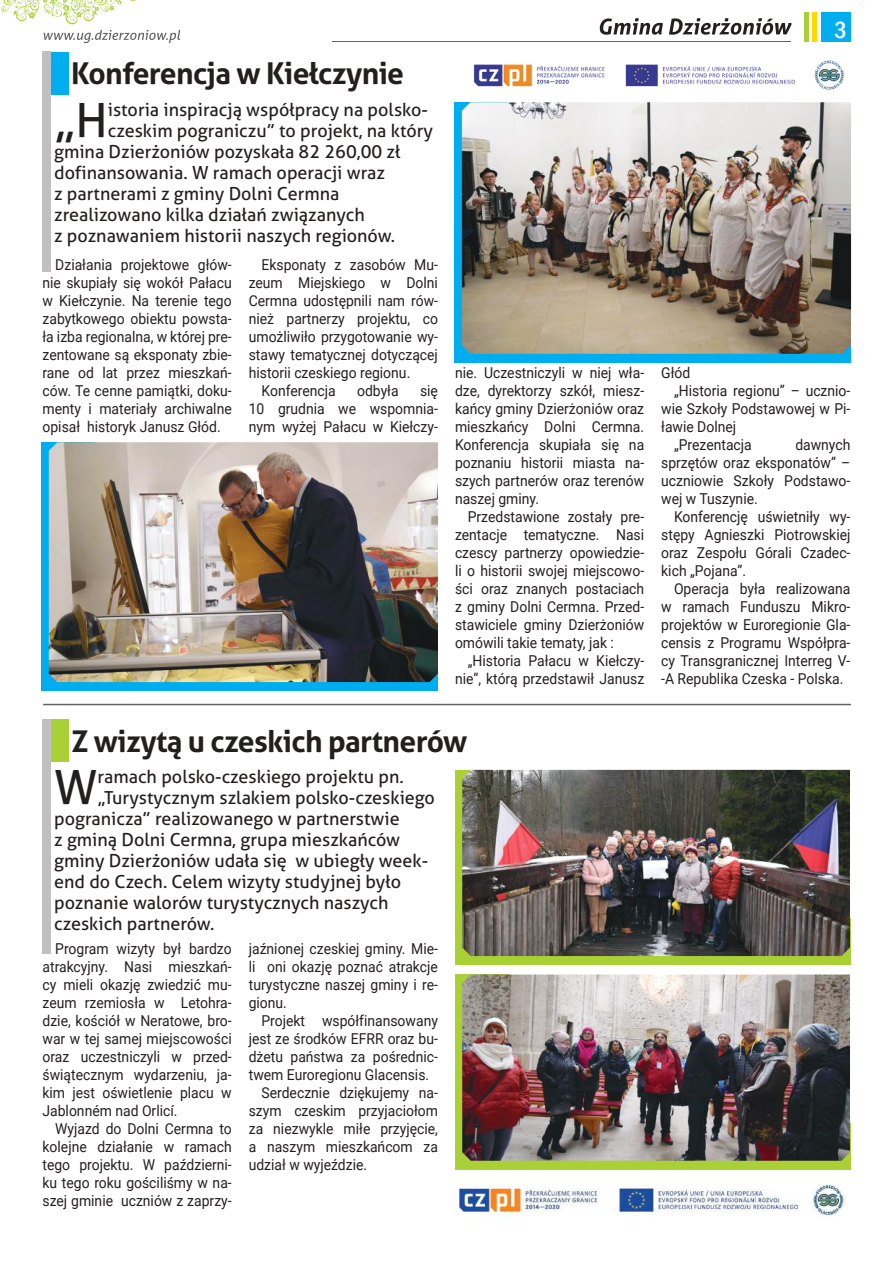
<style>
.page{position:relative;width:893px;height:1263px;background:#fff}
.page>*{position:absolute;margin:0;border:0;box-sizing:border-box;transform-origin:0 0}
.t1{font:47.1px "Aller";color:#241f1f}
.t2{font:700 30px "Aller";letter-spacing:-.02em;color:#241f1f}
.t3{font:500 condensed 24px "Franklin Gothic";color:#fff}
.t4{font:18px "Aller";color:#241f1f}
.t5{font:15px/18px "Roboto";color:#241f1f;text-align:justify;scale:.93 1}
</style>
<div class="page">
<div style="left:821px;top:12px;width:30px;height:30px;background:#00aeef"></div>
<hr style="left:813px;top:12px;width:4px;height:30px;background:#ffd900">
<svg style="left:600px;top:18px;width:63px;height:17px"></svg>
<svg style="left:669px;top:18px;width:123px;height:17px"></svg>
<hr style="left:804px;top:12px;width:4px;height:30px;background:#a9d035">
<hr style="left:332px;top:41px;width:459px;height:1px;background:#656365">
<svg style="left:1px;top:0;width:179px;height:43px"></svg>
<div style="left:51px;top:719px;width:17px;height:43px;background:#a9d035"></div>
<div style="left:43px;top:719px;width:8px;height:234px;background:#c0bfc1"></div>
<div style="left:455px;top:918px;width:395px;height:46px;background:#a9d035"></div>
<div style="left:455px;top:770px;width:54px;height:194px;background:#a9d035"></div>
<img style="left:462px;top:770px;width:388px;height:186px">
<div style="left:51px;top:52px;width:17px;height:42px;background:#00aeef"></div>
<div style="left:43px;top:52px;width:8px;height:220px;background:#c0bfc1"></div>
<div style="left:455px;top:317px;width:396px;height:45px;background:#00aeef"></div>
<div style="left:455px;top:102px;width:53px;height:260px;background:#00aeef"></div>
<img style="left:462px;top:102px;width:389px;height:252px">
<hr style="left:43px;top:704px;width:808px;height:1px;background:#656365">
<div style="left:42px;top:645px;width:396px;height:45px;background:#00aeef"></div>
<div style="left:42px;top:442px;width:53px;height:248px;background:#00aeef"></div>
<img style="left:49px;top:442px;width:389px;height:240px">
<img style="left:473px;top:60px;width:371px;height:30px">
<img style="left:458px;top:1184px;width:389px;height:33px">
<div style="left:455px;top:1123px;width:395px;height:46px;background:#a9d035"></div>
<div style="left:455px;top:974px;width:54px;height:195px;background:#a9d035"></div>
<img style="left:462px;top:974px;width:388px;height:187px">
<h2 class="t2" style="left:71px;top:55px;width:334px">Konferencja w Kiełczynie</h2>
<h1 class="t1" style="left:54px;top:91px;width:55px">„H</h1>
<p class="t4" style="left:108px;top:98px;width:322px">istoria inspiracją współpracy na polsko-</p>
<p class="t4" style="left:108px;top:119px;width:327px">czeskim pograniczu” to projekt, na który</p>
<p class="t4" style="left:54px;top:140px;width:348px">gmina Dzierżoniów pozyskała 82 260,00 zł</p>
<p class="t4" style="left:54px;top:161px;width:332px">dofinansowania. W ramach operacji wraz</p>
<p class="t4" style="left:54px;top:182px;width:287px">z partnerami z gminy Dolni Cermna</p>
<p class="t4" style="left:54px;top:203px;width:312px">zrealizowano kilka działań związanych</p>
<p class="t4" style="left:54px;top:224px;width:343px">z poznawaniem historii naszych regionów.</p>
<p class="t5" style="left:43px;top:255px;width:205px;text-indent:13px">Działania projektowe głów&shy;nie skupiały się wokół Pałacu w Kiełczynie. Na terenie tego zabytkowego obiektu powsta&shy;ła izba regionalna, w której pre&shy;zentowane są eksponaty zbie&shy;rane od lat przez mieszkań&shy;ców. Te cenne pamiątki, doku&shy;menty i materiały archiwalne opisał historyk Janusz Głód.</p>
<p class="t5" style="left:261px;top:255px;width:191px">Eksponaty z zasobów Mu-</p>
<p class="t5" style="left:249px;top:273px;width:205px">zeum Miejskiego w Dolni</p>
<p class="t5" style="left:249px;top:291px;width:205px">Cermna udostępnili nam rów-</p>
<p class="t5" style="left:249px;top:309px;width:205px">nież partnerzy projektu, co</p>
<p class="t5" style="left:249px;top:327px;width:205px">umożliwiło przygotowanie wy-</p>
<p class="t5" style="left:249px;top:345px;width:205px">stawy tematycznej dotyczącej</p>
<p class="t5" style="left:249px;top:363px;width:175px">historii czeskiego regionu.</p>
<p class="t5" style="left:261px;top:381px;width:81px">Konferencja</p>
<p class="t5" style="left:357px;top:381px;width:46px">odbyła</p>
<p class="t5" style="left:249px;top:381px;width:205px;text-indent:171px">się 10 grudnia we wspomnia&shy;nym wyżej Pałacu w Kiełczy-</p>
<p class="t5" style="left:455px;top:363px;width:205px">nie. Uczestniczyli w niej wła&shy;dze, dyrektorzy szkół, miesz&shy;kańcy gminy Dzierżoniów oraz mieszkańcy Dolni Cermna.<br>Konferencja skupiała się na poznaniu historii miasta na&shy;szych partnerów oraz terenów naszej gminy.</p>
<p class="t5" style="left:455px;top:507px;width:205px;text-indent:13px">Przedstawione zostały pre&shy;zentacje tematyczne. Nasi czescy partnerzy opowiedzie&shy;li o historii swojej miejscowo&shy;ści oraz znanych postaciach z gminy Dolni Cermna. Przed&shy;stawiciele gminy Dzierżoniów omówili takie tematy, jak :</p>
<p class="t5" style="left:455px;top:651px;width:205px;text-align:right">„Historia Pałacu w Kiełczy&shy;nie”, którą przedstawił Janusz</p>
<h2 class="t2" style="left:71px;top:722px;width:398px">Z wizytą u czeskich partnerów</h2>
<h1 class="t1" style="left:54px;top:759px;width:45px">W</h1>
<p class="t4" style="left:98px;top:766px;width:308px">ramach polsko-czeskiego projektu pn.</p>
<p class="t4" style="left:98px;top:787px;width:339px">„Turystycznym szlakiem polsko-czeskiego</p>
<p class="t4" style="left:54px;top:808px;width:347px">pogranicza” realizowanego w partnerstwie</p>
<p class="t4" style="left:54px;top:829px;width:348px">z gminą Dolni Cermna, grupa mieszkańców</p>
<p class="t4" style="left:54px;top:850px;width:376px">gminy Dzierżoniów udała się w ubiegły week-</p>
<p class="t4" style="left:54px;top:871px;width:349px">end do Czech. Celem wizyty studyjnej było</p>
<p class="t4" style="left:54px;top:892px;width:336px">poznanie walorów turystycznych naszych</p>
<p class="t4" style="left:54px;top:913px;width:162px">czeskich partnerów.</p>
<p class="t5" style="left:43px;top:939px;width:205px;text-indent:13px">Program wizyty był bardzo atrakcyjny. Nasi mieszkań&shy;cy mieli okazję zwiedzić mu&shy;zeum rzemiosła w Letohra&shy;dzie, kościół w Neratowe, bro&shy;war w tej samej miejscowości oraz uczestniczyli w przed&shy;świątecznym wydarzeniu, ja&shy;kim jest oświetlenie placu w Jablonném nad Orlicí.</p>
<p class="t5" style="left:43px;top:1119px;width:205px;text-indent:13px">Wyjazd do Dolni Cermna to kolejne działanie w ramach tego projektu. W październi&shy;ku tego roku gościliśmy w na&shy;szej gminie uczniów z zaprzy-</p>
<p class="t5" style="left:249px;top:939px;width:205px">jaźnionej czeskiej gminy. Mie&shy;li oni okazję poznać atrakcje turystyczne naszej gminy i re&shy;gionu.</p>
<p class="t5" style="left:261px;top:1011px;width:191px">Projekt współfinansowany</p>
<p class="t5" style="left:249px;top:1029px;width:205px">jest ze środków EFRR oraz bu-</p>
<p class="t5" style="left:249px;top:1047px;width:205px">dżetu państwa za pośrednic-</p>
<p class="t5" style="left:249px;top:1065px;width:196px">twem Euroregionu Glacensis.</p>
<p class="t5" style="left:261px;top:1083px;width:191px">Serdecznie dziękujemy na-</p>
<p class="t5" style="left:249px;top:1101px;width:205px">szym czeskim przyjaciołom</p>
<p class="t5" style="left:249px;top:1119px;width:205px">za niezwykle miłe przyjęcie,</p>
<p class="t5" style="left:249px;top:1137px;width:205px">a naszym mieszkańcom za</p>
<p class="t5" style="left:249px;top:1155px;width:129px">udział w wyjeździe.</p>
<h3 class="t3" style="left:834px;top:14px;width:14px">3</h3>
<p class="t5" style="left:661px;top:363px;width:33px">Głód</p>
<p class="t5" style="left:674px;top:381px;width:191px">„Historia regionu” – ucznio-</p>
<p class="t5" style="left:661px;top:399px;width:205px">wie Szkoły Podstawowej w Pi-</p>
<p class="t5" style="left:661px;top:417px;width:82px">ławie Dolnej</p>
<p class="t5" style="left:674px;top:435px;width:85px">„Prezentacja</p>
<p class="t5" style="left:661px;top:435px;width:205px;text-indent:134px">dawnych sprzętów oraz eksponatów” – uczniowie Szkoły Podstawo&shy;wej w Tuszynie.</p>
<p class="t5" style="left:661px;top:507px;width:205px;text-indent:13px">Konferencję uświetniły wy&shy;stępy Agnieszki Piotrowskiej oraz Zespołu Górali Czadec&shy;kich „Pojana”.</p>
<p class="t5" style="left:661px;top:579px;width:205px;text-indent:13px">Operacja była realizowana w ramach Funduszu Mikro&shy;projektów w Euroregionie Gla&shy;censis z Programu Współpra&shy;cy Transgranicznej Interreg V--A Republika Czeska - Polska.</p>
</div>
